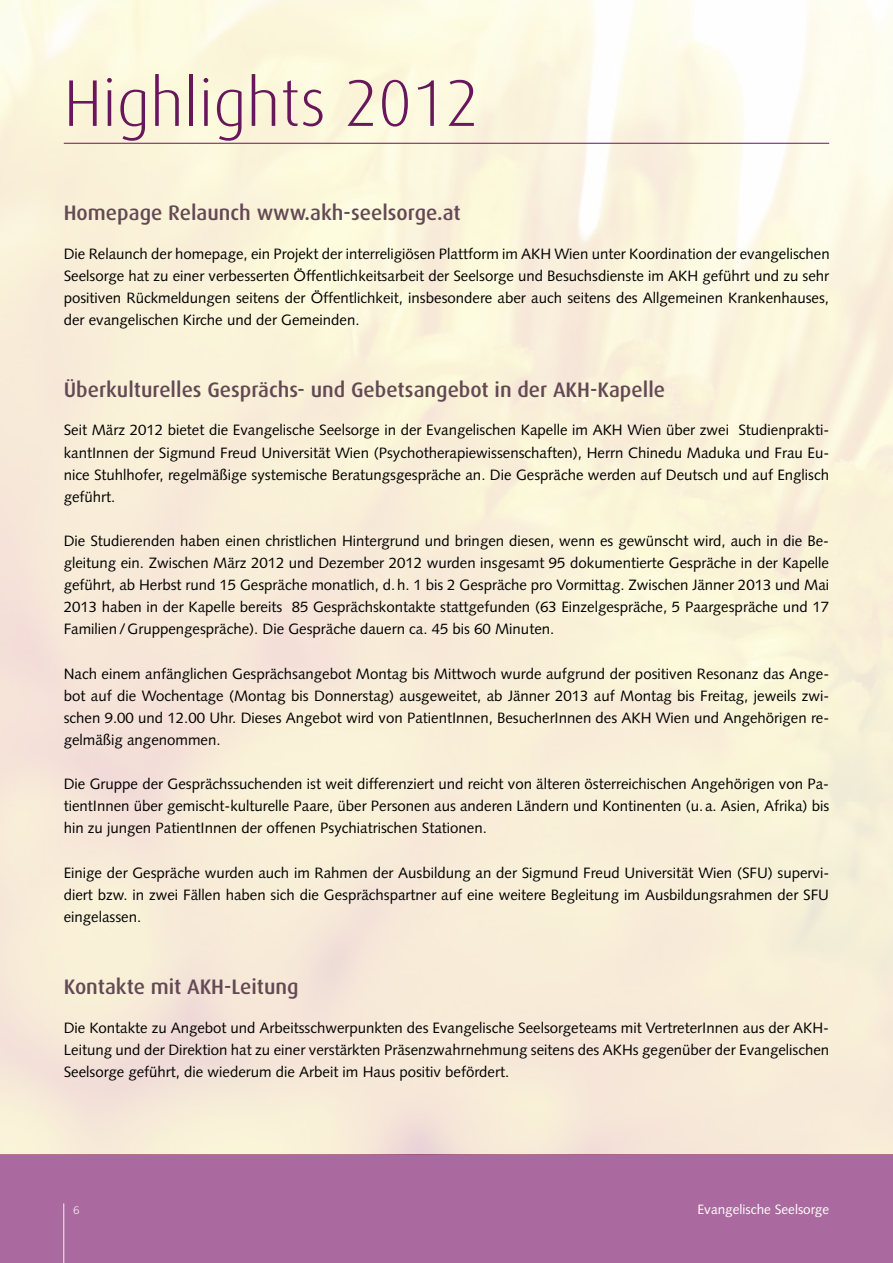
<style>
.page{position:relative;width:893px;height:1263px;background:#fff}
.page>*{position:absolute;margin:0;border:0;box-sizing:border-box;transform-origin:0 0}
.t1{font:300 66px "Dax";color:#68175c}
.t2{font:500 21px "Dax";color:#634954}
.t3{font:15px/22px "Syntax";color:#000;text-align:justify}
.t4{font:13.5px "Syntax";color:#fff}
.t5{font:300 10.5px "Trade Gothic";color:#fff}
</style>
<div class="page">
<div style="left:0;top:1155px;width:893px;height:108px;background:#ab6a9f"></div>
<hr style="left:64px;top:1203px;width:1px;height:60px;background:#fff">
<img style="left:0;top:0;width:893px;height:1155px">
<hr style="left:64px;top:143px;width:765px;height:1px;background:#68175c">
<h1 class="t1" style="left:64px;top:67px;width:417px">Highlights 2012</h1>
<h2 class="t2" style="left:64px;top:201px;width:398px">Homepage Relaunch www.akh-seelsorge.at</h2>
<p class="t3" style="left:64px;top:242px;width:767px">Die Relaunch der homepage, ein Projekt der interreligiösen Plattform im AKH Wien unter Koordination der evangelischen Seelsorge hat zu einer verbesserten Öffentlichkeitsarbeit der Seelsorge und Besuchsdienste im AKH geführt und zu sehr positiven Rückmeldungen seitens der Öffentlichkeit, insbesondere aber auch seitens des Allgemeinen Krankenhauses, der evangelischen Kirche und der Gemeinden.</p>
<h2 class="t2" style="left:64px;top:378px;width:603px">Überkulturelles Gesprächs- und Gebetsangebot in der AKH-Kapelle</h2>
<p class="t3" style="left:64px;top:419px;width:767px">Seit März 2012 bietet die Evangelische Seelsorge in der Evangelischen Kapelle im AKH Wien über zwei Studienprakti&shy;kantInnen der Sigmund Freud Universität Wien (Psychotherapiewissenschaften), Herrn Chinedu Maduka und Frau Eu&shy;nice Stuhlhofer, regelmäßige systemische Beratungsgespräche an. Die Gespräche werden auf Deutsch und auf Englisch geführt.</p>
<p class="t3" style="left:64px;top:530px;width:767px">Die Studierenden haben einen christlichen Hintergrund und bringen diesen, wenn es gewünscht wird, auch in die Be&shy;gleitung ein. Zwischen März 2012 und Dezember 2012 wurden insgesamt 95 dokumentierte Gespräche in der Kapelle geführt, ab Herbst rund 15 Gespräche monatlich, d.h. 1 bis 2 Gespräche pro Vormittag. Zwischen Jänner 2013 und Mai 2013 haben in der Kapelle bereits 85 Gesprächskontakte stattgefunden (63 Einzelgespräche, 5 Paargespräche und 17<br>Familien/Gruppengespräche). Die Gespräche dauern ca. 45 bis 60 Minuten.</p>
<p class="t3" style="left:64px;top:662px;width:767px">Nach einem anfänglichen Gesprächsangebot Montag bis Mittwoch wurde aufgrund der positiven Resonanz das Ange&shy;bot auf die Wochentage (Montag bis Donnerstag) ausgeweitet, ab Jänner 2013 auf Montag bis Freitag, jeweils zwi&shy;schen 9.00 und 12.00 Uhr. Dieses Angebot wird von PatientInnen, BesucherInnen des AKH Wien und Angehörigen re&shy;gelmäßig angenommen.</p>
<p class="t3" style="left:64px;top:773px;width:767px">Die Gruppe der Gesprächssuchenden ist weit differenziert und reicht von älteren österreichischen Angehörigen von Pa&shy;tientInnen über gemischt-kulturelle Paare, über Personen aus anderen Ländern und Kontinenten (u.a. Asien, Afrika) bis hin zu jungen PatientInnen der offenen Psychiatrischen Stationen.</p>
<p class="t3" style="left:64px;top:861px;width:767px">Einige der Gespräche wurden auch im Rahmen der Ausbildung an der Sigmund Freud Universität Wien (SFU) supervi&shy;diert bzw. in zwei Fällen haben sich die Gesprächspartner auf eine weitere Begleitung im Ausbildungsrahmen der SFU eingelassen.</p>
<h2 class="t2" style="left:64px;top:975px;width:236px">Kontakte mit AKH-Leitung</h2>
<p class="t3" style="left:64px;top:1016px;width:767px">Die Kontakte zu Angebot und Arbeitsschwerpunkten des Evangelische Seelsorgeteams mit VertreterInnen aus der AKH-Leitung und der Direktion hat zu einer verstärkten Präsenzwahrnehmung seitens des AKHs gegenüber der Evangelischen Seelsorge geführt, die wiederum die Arbeit im Haus positiv befördert.</p>
<p class="t5" style="left:73px;top:1204px;width:7px">6</p>
<p class="t4" style="left:697px;top:1201px;width:133px">Evangelische Seelsorge</p>
</div>
